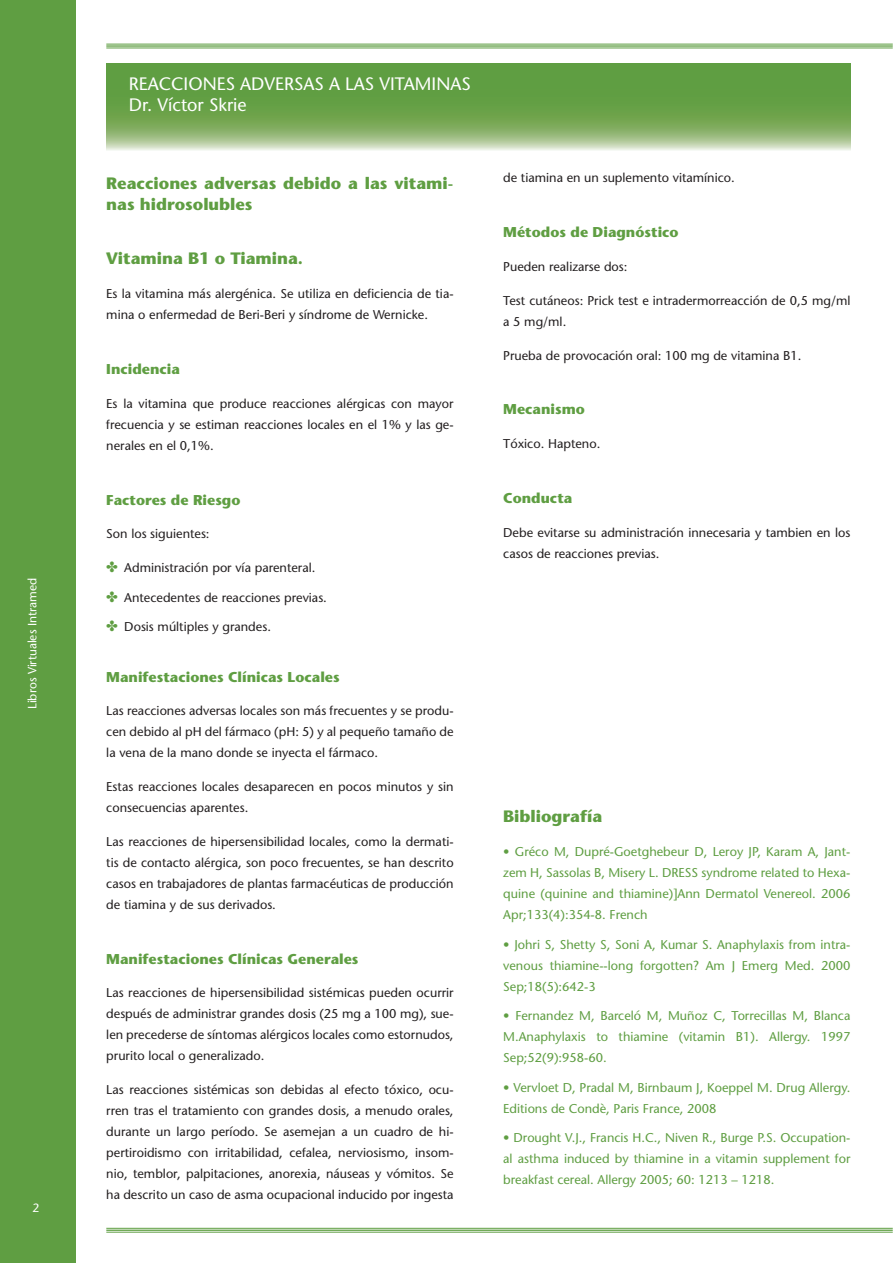
<style>
.page{position:relative;width:893px;height:1263px;background:#fff}
.page>*{position:absolute;margin:0;border:0;box-sizing:border-box;transform-origin:0 0}
.t1{font:18px/21px "Stone Sans";color:#fff}
.t2{font:700 16.5px/21px "Stone Sans";color:#5f9e42}
.t3{font:15px/29.5px "Zapf Dingbats ITC";color:#5f9e42;text-align:justify}
.t4{font:700 14.25px "Stone Sans";color:#5f9e42}
.t5{font:12.75px/21px "Stone Sans";color:#231f20;text-align:justify}
.t6{font:12.75px/21px "Stone Sans";color:#5f9e42;text-align:justify}
.t7{font:12px "Stone Sans";color:#fff}
</style>
<div class="page">
<div style="left:0;top:0;width:75px;height:1263px;background:#5f9e42"></div>
<hr style="left:106px;top:44px;width:787px;height:1px;background:#5e9e42">
<hr style="left:106px;top:45px;width:787px;height:2px;background:#5e9e42">
<hr style="left:106px;top:48px;width:787px;height:1px;background:#5e9e42">
<hr style="left:106px;top:1228px;width:787px;height:1px;background:#5e9e42">
<hr style="left:106px;top:1229px;width:787px;height:2px;background:#5e9e42">
<hr style="left:106px;top:1232px;width:787px;height:1px;background:#5e9e42">
<svg style="left:106px;top:64px;width:744px;height:86px;background:#78aa5b"></svg>
<p class="t7" style="left:25px;top:709px;width:133px;rotate:-90deg">Libros Virtuales Intramed</p>
<h1 class="t1" style="left:129px;top:73px;width:343px">REACCIONES ADVERSAS A LAS VITAMINAS<br>Dr. Víctor Skrie</h1>
<p class="t2" style="left:106px;top:172px;width:349px">Reacciones adversas debido a las vitami&shy;nas hidrosolubles</p>
<p class="t2" style="left:106px;top:248px;width:198px">Vitamina B1 o Tiamina.</p>
<p class="t5" style="left:106px;top:283px;width:349px">Es la vitamina más alergénica. Se utiliza en deficiencia de tia&shy;mina o enfermedad de Beri-Beri y síndrome de Wernicke.</p>
<p class="t4" style="left:106px;top:360px;width:75px">Incidencia</p>
<p class="t5" style="left:106px;top:393px;width:349px">Es la vitamina que produce reacciones alérgicas con mayor frecuencia y se estiman reacciones locales en el 1% y las ge&shy;nerales en el 0,1%.</p>
<p class="t4" style="left:106px;top:491px;width:136px">Factores de Riesgo</p>
<p class="t5" style="left:106px;top:523px;width:105px">Son los siguientes:</p>
<p class="t5" style="left:124px;top:557px;width:193px">Administración por vía parenteral.</p>
<p class="t5" style="left:124px;top:587px;width:204px">Antecedentes de reacciones previas.</p>
<p class="t5" style="left:124px;top:616px;width:148px">Dosis múltiples y grandes.</p>
<p class="t4" style="left:106px;top:668px;width:235px">Manifestaciones Clínicas Locales</p>
<p class="t5" style="left:106px;top:700px;width:349px">Las reacciones adversas locales son más frecuentes y se produ&shy;cen debido al pH del fármaco (pH: 5) y al pequeño tamaño de la vena de la mano donde se inyecta el fármaco.</p>
<p class="t5" style="left:106px;top:776px;width:349px">Estas reacciones locales desaparecen en pocos minutos y sin consecuencias aparentes.</p>
<p class="t5" style="left:106px;top:831px;width:349px">Las reacciones de hipersensibilidad locales, como la dermati&shy;tis de contacto alérgica, son poco frecuentes, se han descrito casos en trabajadores de plantas farmacéuticas de producción de tiamina y de sus derivados.</p>
<p class="t3" style="left:106px;top:552px;width:13px">✤ ✤ ✤</p>
<p class="t4" style="left:106px;top:950px;width:254px">Manifestaciones Clínicas Generales</p>
<p class="t5" style="left:106px;top:982px;width:349px">Las reacciones de hipersensibilidad sistémicas pueden ocurrir después de administrar grandes dosis (25 mg a 100 mg), sue&shy;len precederse de síntomas alérgicos locales como estornudos, prurito local o generalizado.</p>
<p class="t5" style="left:106px;top:1079px;width:349px">Las reacciones sistémicas son debidas al efecto tóxico, ocu&shy;rren tras el tratamiento con grandes dosis, a menudo orales, durante un largo período. Se asemejan a un cuadro de hi&shy;pertiroidismo con irritabilidad, cefalea, nerviosismo, insom&shy;nio, temblor, palpitaciones, anorexia, náuseas y vómitos. Se ha descrito un caso de asma ocupacional inducido por ingesta</p>
<p class="t5" style="left:503px;top:168px;width:233px">de tiamina en un suplemento vitamínico.</p>
<p class="t4" style="left:503px;top:224px;width:177px">Métodos de Diagnóstico</p>
<p class="t5" style="left:503px;top:256px;width:126px">Pueden realizarse dos:</p>
<p class="t5" style="left:503px;top:290px;width:349px">Test cutáneos: Prick test e intradermorreacción de 0,5 mg/ml a 5 mg/ml.</p>
<p class="t5" style="left:503px;top:345px;width:300px">Prueba de provocación oral: 100 mg de vitamina B1.</p>
<p class="t4" style="left:503px;top:401px;width:83px">Mecanismo</p>
<p class="t5" style="left:503px;top:433px;width:99px">Tóxico. Hapteno.</p>
<p class="t4" style="left:503px;top:489px;width:71px">Conducta</p>
<p class="t5" style="left:503px;top:522px;width:349px">Debe evitarse su administración innecesaria y tambien en los casos de reacciones previas.</p>
<p class="t2" style="left:503px;top:806px;width:100px">Bibliografía</p>
<p class="t6" style="left:503px;top:841px;width:349px">• Gréco M, Dupré-Goetghebeur D, Leroy JP, Karam A, Jant&shy;zem H, Sassolas B, Misery L. DRESS syndrome related to Hexa&shy;quine (quinine and thiamine)]Ann Dermatol Venereol. 2006<br>Apr;133(4):354-8. French</p>
<p class="t6" style="left:503px;top:934px;width:349px">• Johri S, Shetty S, Soni A, Kumar S. Anaphylaxis from intra&shy;venous thiamine--long forgotten? Am J Emerg Med. 2000<br>Sep;18(5):642-3</p>
<p class="t6" style="left:503px;top:1005px;width:349px">• Fernandez M, Barceló M, Muñoz C, Torrecillas M, Blanca M.Anaphylaxis to thiamine (vitamin B1). Allergy. 1997<br>Sep;52(9):958-60.</p>
<p class="t6" style="left:503px;top:1077px;width:349px">• Vervloet D, Pradal M, Birnbaum J, Koeppel M. Drug Allergy.<br>Editions de Condè, Paris France, 2008</p>
<p class="t6" style="left:503px;top:1127px;width:349px">• Drought V.J., Francis H.C., Niven R., Burge P.S. Occupation&shy;al asthma induced by thiamine in a vitamin supplement for breakfast cereal. Allergy 2005; 60: 1213 – 1218.</p>
</div>
